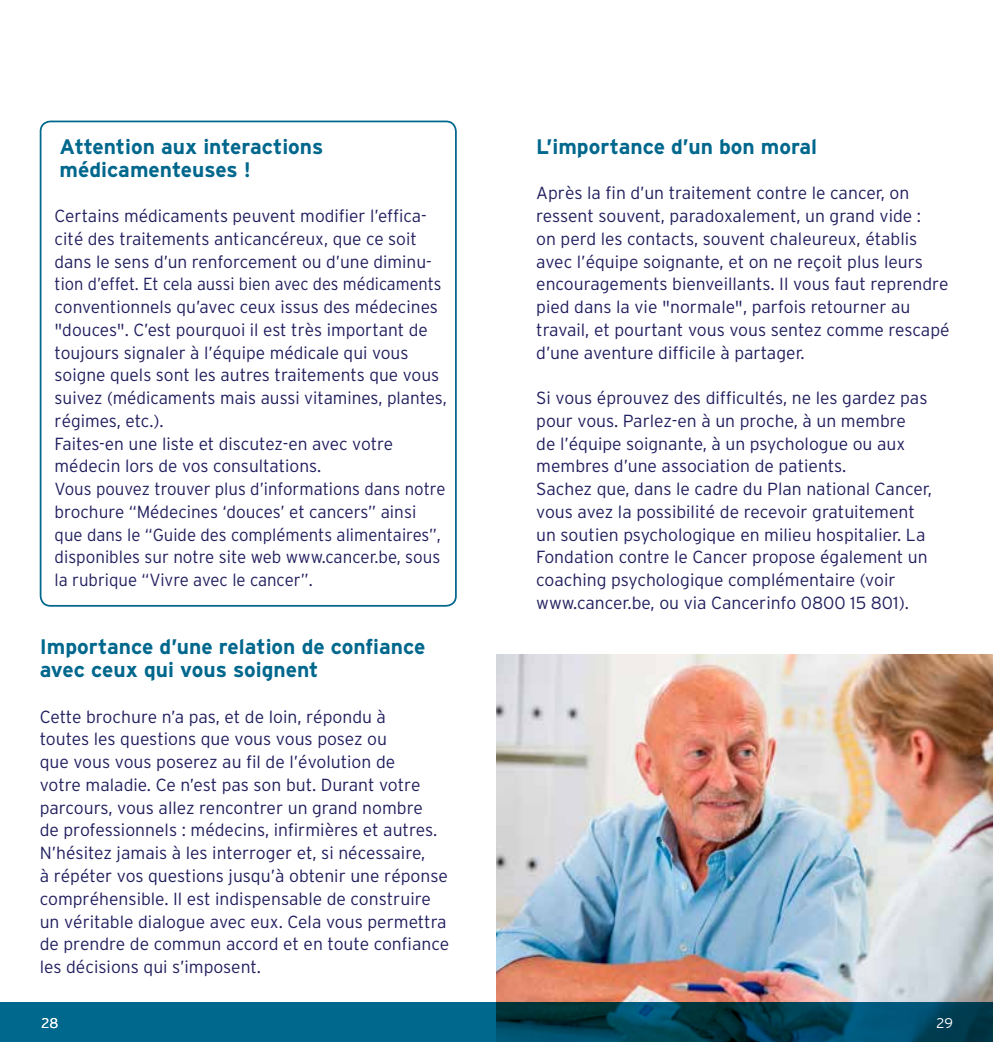
<style>
.page{position:relative;width:993px;height:1042px;background:#fff}
.page>*{position:absolute;margin:0;border:0;box-sizing:border-box;transform-origin:0 0}
.t1{font:700 21px/22.8px "Interstate";color:#00678d}
.t2{font:300 17.5px/22.8px "Interstate";color:#211f5e}
.t3{font:300 14px "Interstate";color:#fff}
</style>
<div class="page">
<div style="left:40px;top:121px;width:416px;height:486px;border:2px solid #00678d;border-radius:10px"></div>
<img style="left:496px;top:654px;width:496px;height:348px">
<svg style="left:0;top:1002px;width:992px;height:40px;background:#005471"></svg>
<p class="t1" style="left:60px;top:135px;width:265px">Attention aux interactions médicamenteuses !</p>
<p class="t2" style="left:55px;top:204px;width:393px">Certains médicaments peuvent modifier l’effica&shy;cité des traitements anticancéreux, que ce soit dans le sens d’un renforcement ou d’une diminu&shy;tion d’effet. Et cela aussi bien avec des médicaments conventionnels qu’avec ceux issus des médecines "douces". C’est pourquoi il est très important de toujours signaler à l’équipe médicale qui vous soigne quels sont les autres traitements que vous suivez (médicaments mais aussi vitamines, plantes, régimes, etc.).<br>Faites-en une liste et discutez-en avec votre médecin lors de vos consultations.<br>Vous pouvez trouver plus d’informations dans notre brochure “Médecines ‘douces’ et cancers” ainsi que dans le “Guide des compléments alimentaires”, disponibles sur notre site web www.cancer.be, sous la rubrique “Vivre avec le cancer”.</p>
<p class="t1" style="left:40px;top:635px;width:387px">Importance d’une relation de confiance avec ceux qui vous soignent</p>
<p class="t2" style="left:40px;top:705px;width:411px">Cette brochure n’a pas, et de loin, répondu à<br>toutes les questions que vous vous posez ou<br>que vous vous poserez au fil de l’évolution de<br>votre maladie. Ce n’est pas son but. Durant votre parcours, vous allez rencontrer un grand nombre<br>de professionnels : médecins, infirmières et autres.<br>N’hésitez jamais à les interroger et, si nécessaire,<br>à répéter vos questions jusqu’à obtenir une réponse compréhensible. Il est indispensable de construire un véritable dialogue avec eux. Cela vous permettra de prendre de commun accord et en toute confiance les décisions qui s’imposent.</p>
<p class="t1" style="left:536px;top:135px;width:282px">L’importance d’un bon moral</p>
<p class="t2" style="left:536px;top:182px;width:415px">Après la fin d’un traitement contre le cancer, on ressent souvent, paradoxalement, un grand vide :<br>on perd les contacts, souvent chaleureux, établis avec l’équipe soignante, et on ne reçoit plus leurs encouragements bienveillants. Il vous faut reprendre pied dans la vie "normale", parfois retourner au travail, et pourtant vous vous sentez comme rescapé d’une aventure difficile à partager.</p>
<p class="t2" style="left:536px;top:386px;width:397px">Si vous éprouvez des difficultés, ne les gardez pas pour vous. Parlez-en à un proche, à un membre<br>de l’équipe soignante, à un psychologue ou aux membres d’une association de patients.<br>Sachez que, dans le cadre du Plan national Cancer, vous avez la possibilité de recevoir gratuitement un soutien psychologique en milieu hospitalier. La Fondation contre le Cancer propose également un coaching psychologique complémentaire (voir www.cancer.be, ou via Cancerinfo 0800 15 801).</p>
<p class="t3" style="left:42px;top:1014px;width:18px">28</p>
<p class="t3" style="left:936px;top:1014px;width:18px">29</p>
</div>
